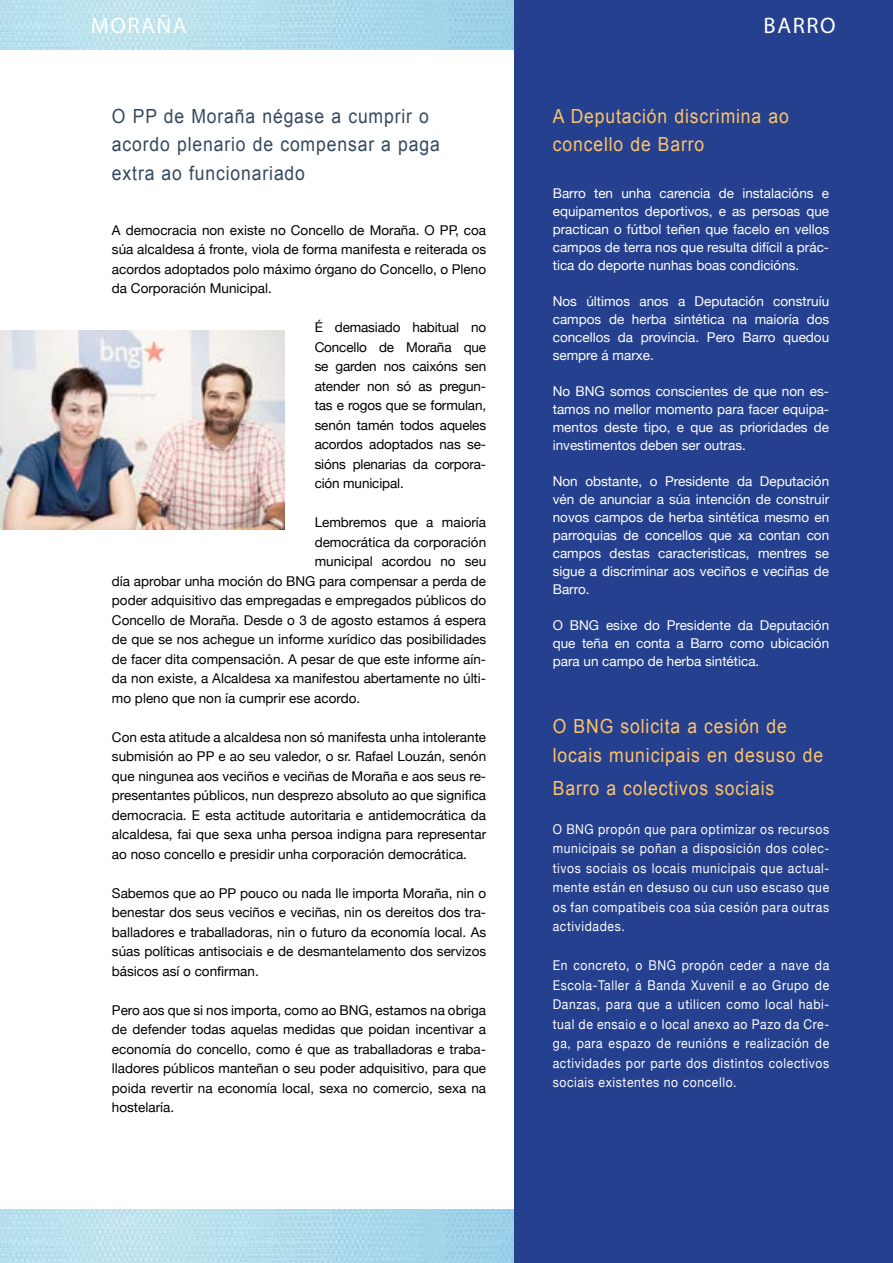
<style>
.page{position:relative;width:893px;height:1263px;background:#fff}
.page>*{position:absolute;margin:0;border:0;box-sizing:border-box;transform-origin:0 0}
.t1{font:22.5px "Myriad Pro";letter-spacing:.07em;color:#fff}
.t2{font:19.5px/28.5px "Arial";letter-spacing:.05em;color:#fec467;scale:.9 1}
.t3{font:19.5px/28.5px "Arial";letter-spacing:.05em;color:#35485d;scale:.9 1}
.t4{font:13.5px/19.5px "Helvetica Neue";color:#000;text-align:justify}
.t5{font:13.5px/18px "Helvetica Neue";color:#fff;text-align:justify}
.t6{font:13.5px/19.5px "Helvetica Neue";color:#fff;text-align:justify;scale:.9 1}
</style>
<div class="page">
<img style="left:0;top:1209px;width:514px;height:54px">
<img style="left:0;top:0;width:514px;height:50px">
<div style="left:514px;top:0;width:379px;height:1263px;background:#25408f"></div>
<img style="left:0;top:331px;width:285px;height:199px">
<h1 class="t1" style="left:91px;top:12px;width:98px">MORAÑA</h1>
<h1 class="t1" style="left:764px;top:12px;width:74px">BARRO</h1>
<h2 class="t3" style="left:112px;top:102px;width:366px">O PP de Moraña négase a cumprir o acordo plenario de compensar a paga extra ao funcionariado</h2>
<h2 class="t2" style="left:553px;top:102px;width:264px">A Deputación discrimina ao concello de Barro</h2>
<p class="t4" style="left:112px;top:220px;width:376px">A democracia non existe no Concello de Moraña. O PP, coa súa alcaldesa á fronte, viola de forma manifesta e reiterada os acordos adoptados polo máximo órgano do Concello, o Pleno da Corporación Municipal.</p>
<p class="t4" style="left:315px;top:317px;width:173px">É demasiado habitual no Concello de Moraña que se garden nos caixóns sen atender non só as pregun&shy;tas e rogos que se formulan, senón tamén todos aqueles acordos adoptados nas se&shy;sións plenarias da corpora&shy;ción municipal.</p>
<p class="t4" style="left:315px;top:512px;width:173px">Lembremos que a maioría</p>
<p class="t4" style="left:315px;top:532px;width:173px">democrática da corporación</p>
<p class="t4" style="left:315px;top:551px;width:173px">municipal acordou no seu</p>
<p class="t4" style="left:112px;top:571px;width:376px">día aprobar unha moción do BNG para compensar a perda de</p>
<p class="t4" style="left:112px;top:590px;width:376px">poder adquisitivo das empregadas e empregados públicos do</p>
<p class="t4" style="left:112px;top:610px;width:376px">Concello de Moraña. Desde o 3 de agosto estamos á espera</p>
<p class="t4" style="left:112px;top:629px;width:376px">de que se nos achegue un informe xurídico das posibilidades</p>
<p class="t4" style="left:112px;top:649px;width:376px">de facer dita compensación. A pesar de que este informe aín-</p>
<p class="t4" style="left:112px;top:668px;width:376px">da non existe, a Alcaldesa xa manifestou abertamente no últi-</p>
<p class="t4" style="left:112px;top:688px;width:250px">mo pleno que non ía cumprir ese acordo.</p>
<p class="t4" style="left:112px;top:727px;width:376px">Con esta atitude a alcaldesa non só manifesta unha intolerante submisión ao PP e ao seu valedor, o sr. Rafael Louzán, senón que ningunea aos veciños e veciñas de Moraña e aos seus re&shy;presentantes públicos, nun desprezo absoluto ao que significa democracia. E esta actitude autoritaria e antidemocrática da alcaldesa, fai que sexa unha persoa indigna para representar ao noso concello e presidir unha corporación democrática.</p>
<p class="t4" style="left:112px;top:883px;width:376px">Sabemos que ao PP pouco ou nada lle importa Moraña, nin o benestar dos seus veciños e veciñas, nin os dereitos dos tra&shy;balladores e traballadoras, nin o futuro da economía local. As súas políticas antisociais e de desmantelamento dos servizos básicos así o confirman.</p>
<p class="t4" style="left:112px;top:1000px;width:376px">Pero aos que si nos importa, como ao BNG, estamos na obriga de defender todas aquelas medidas que poidan incentivar a economía do concello, como é que as traballadoras e traba&shy;lladores públicos manteñan o seu poder adquisitivo, para que poida revertir na economía local, sexa no comercio, sexa na hostelaría.</p>
<p class="t5" style="left:553px;top:184px;width:278px">Barro ten unha carencia de instalacións e equipamentos deportivos, e as persoas que practican o fútbol teñen que facelo en vellos campos de terra nos que resulta difícil a prác&shy;tica do deporte nunhas boas condicións.</p>
<p class="t5" style="left:553px;top:292px;width:278px">Nos últimos anos a Deputación construíu campos de herba sintética na maioría dos concellos da provincia. Pero Barro quedou sempre á marxe.</p>
<p class="t5" style="left:553px;top:382px;width:278px">No BNG somos conscientes de que non es&shy;tamos no mellor momento para facer equipa&shy;mentos deste tipo, e que as prioridades de investimentos deben ser outras.</p>
<p class="t5" style="left:553px;top:472px;width:278px">Non obstante, o Presidente da Deputación vén de anunciar a súa intención de construir novos campos de herba sintética mesmo en parroquias de concellos que xa contan con campos destas caracteristicas, mentres se sigue a discriminar aos veciños e veciñas de Barro.</p>
<p class="t5" style="left:553px;top:616px;width:278px">O BNG esixe do Presidente da Deputación que teña en conta a Barro como ubicación para un campo de herba sintética.</p>
<h2 class="t2" style="left:553px;top:712px;width:302px">O BNG solicita a cesión de locais municipais en desuso de</h2>
<h2 class="t2" style="left:553px;top:774px;width:247px">Barro a colectivos sociais</h2>
<p class="t6" style="left:553px;top:819px;width:309px">O BNG propón que para optimizar os recursos municipais se poñan a disposición dos colec&shy;tivos sociais os locais municipais que actual&shy;mente están en desuso ou cun uso escaso que os fan compatíbeis coa súa cesión para outras actividades.</p>
<p class="t6" style="left:553px;top:956px;width:309px">En concreto, o BNG propón ceder a nave da Escola-Taller á Banda Xuvenil e ao Grupo de Danzas, para que a utilicen como local habi&shy;tual de ensaio e o local anexo ao Pazo da Cre&shy;ga, para espazo de reunións e realización de actividades por parte dos distintos colectivos sociais existentes no concello.</p>
</div>
